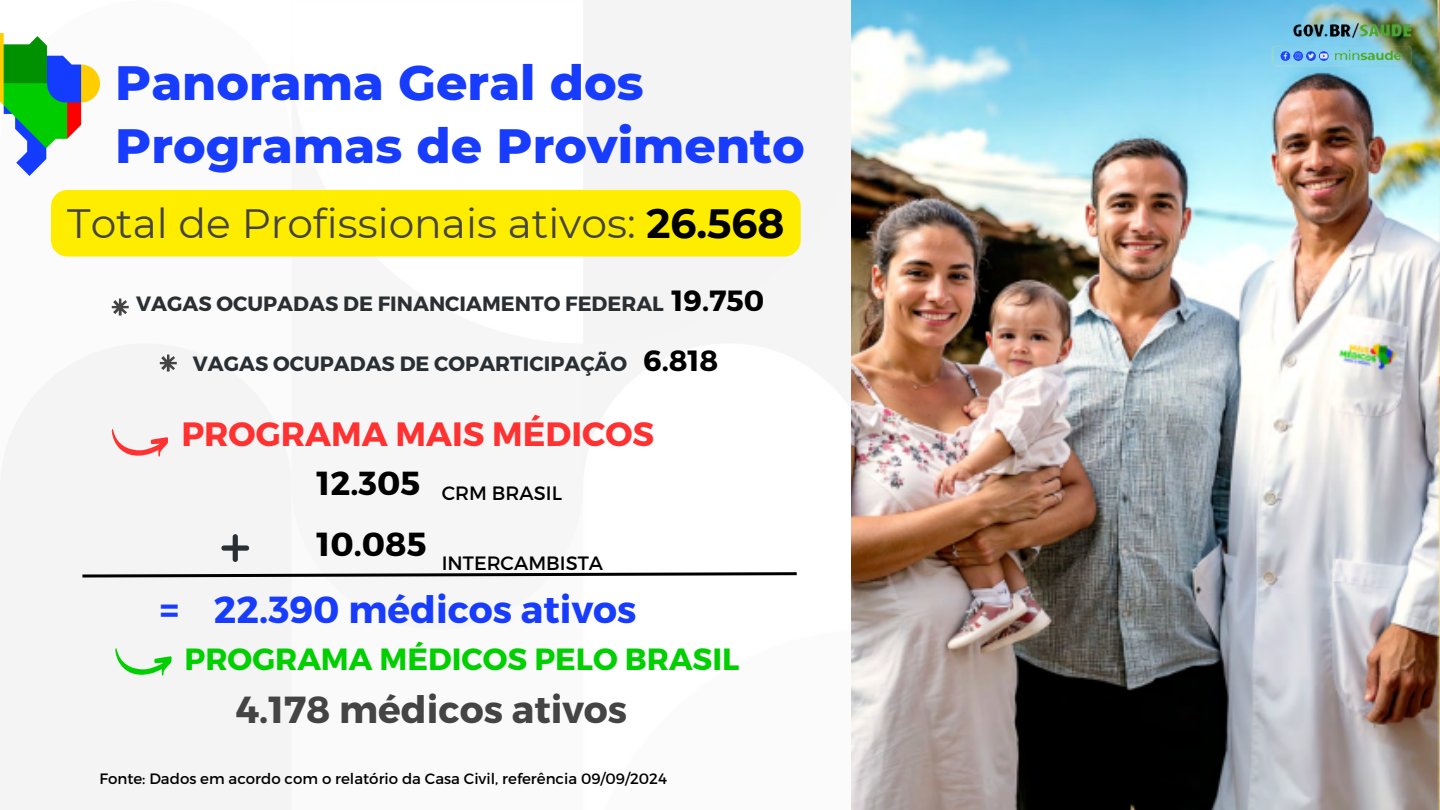
<style>
.page{position:relative;width:1440px;height:810px;background:#fff}
.page>*{position:absolute;margin:0;border:0;box-sizing:border-box;transform-origin:0 0}
.t1{font:800 49.1px/63.8px "Montserrat";color:#173cfe}
.t2{font:40.8px "Montserrat";color:#444}
.t3{font:700 37.7px "Montserrat";color:#173cfe}
.t4{font:700 37.7px "Montserrat";color:#444}
.t5{font:700 33.7px "Montserrat";color:#ff3131}
.t6{font:700 33.3px "Montserrat";color:#000}
.t7{font:700 30.7px "Montserrat";color:#00cf00}
.t8{font:700 29.2px "Montserrat";color:#000}
.t9{font:700 20.7px "Montserrat";color:#292f33}
.t10{font:19.3px "Montserrat";color:#000}
.t11{font:15px "Montserrat";color:#000}
.s1{font-weight:700;color:#000}
</style>
<div class="page">
<img style="left:0;top:0;width:852px;height:810px">
<img style="left:0;top:34px;width:99px;height:142px">
<svg style="left:79px;top:571px;width:721px;height:8px"></svg>
<img style="left:852px;top:0;width:588px;height:810px">
<img style="left:1251px;top:0;width:189px;height:76px">
<svg style="left:112px;top:429px;width:56px;height:27px"></svg>
<svg style="left:115px;top:648px;width:56px;height:27px"></svg>
<svg style="left:221px;top:534px;width:28px;height:28px"></svg>
<div style="left:51px;top:190px;width:750px;height:67px;background:#ffed00;border-radius:17px"></div>
<svg style="left:112px;top:299px;width:17px;height:17px"></svg>
<svg style="left:160px;top:355px;width:17px;height:17px"></svg>
<h1 class="t1" style="left:115px;top:50px;width:691px">Panorama Geral dos<br>Programas de Provimento</h1>
<p class="t2" style="left:67px;top:198px;width:719px">Total de Profissionais ativos: <span class="s1">26.568</span></p>
<p class="t8" style="left:672px;top:282px;width:94px">19.750</p>
<p class="t8" style="left:643px;top:341px;width:77px">6.818</p>
<p class="t9" style="left:136px;top:290px;width:529px">VAGAS OCUPADAS DE FINANCIAMENTO FEDERAL</p>
<h6 class="t9" style="left:193px;top:350px;width:436px">VAGAS OCUPADAS DE COPARTICIPAÇÃO</h6>
<h3 class="t5" style="left:181px;top:412px;width:474px">PROGRAMA MAIS MÉDICOS</h3>
<p class="t6" style="left:317px;top:461px;width:105px">12.305</p>
<p class="t10" style="left:442px;top:481px;width:122px">CRM BRASIL</p>
<p class="t6" style="left:317px;top:522px;width:111px">10.085</p>
<p class="t10" style="left:442px;top:550px;width:163px">INTERCAMBISTA</p>
<h4 class="t3" style="left:160px;top:586px;width:478px">= 22.390 médicos ativos</h4>
<p class="t7" style="left:185px;top:639px;width:556px">PROGRAMA MÉDICOS PELO BRASIL</p>
<p class="t4" style="left:235px;top:685px;width:393px">4.178 médicos ativos</p>
<h6 class="t11" style="left:99px;top:768px;width:569px">Fonte: Dados em acordo com o relatório da Casa Civil, referência 09/09/2024</h6>
</div>
